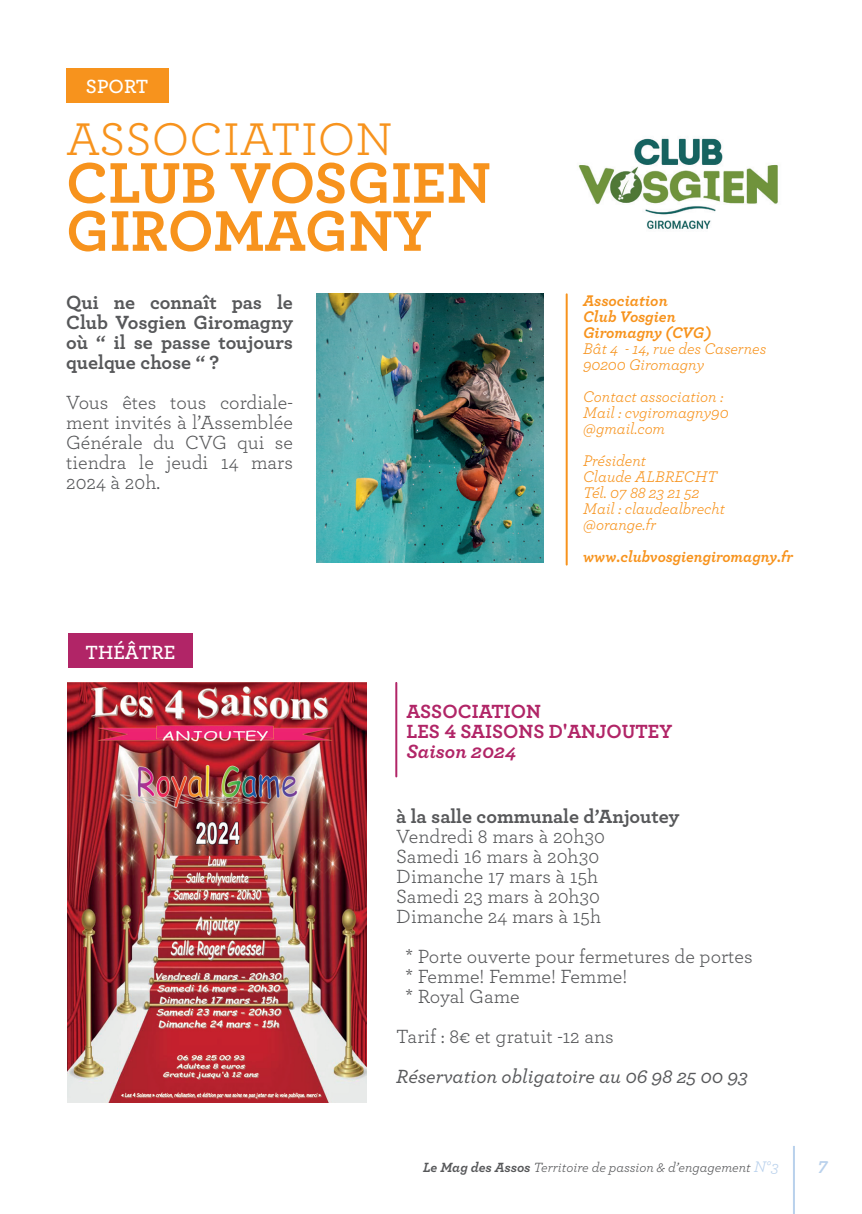
<style>
.page{position:relative;width:862px;height:1214px;background:#fff}
.page>*{position:absolute;margin:0;border:0;box-sizing:border-box;transform-origin:0 0}
.t1{font:700 60px/48px "Archer Pro";color:#f7931d}
.t2{font:48px "Archer Pro";color:#f7931d}
.t3{font:20px/20px "Archer Pro";color:#57585a}
.t4{font:700 20px/20px "Archer Pro";color:#57585a;text-align:justify}
.t5{font:italic 500 20px "Archer Pro";color:#57585a}
.t6{font:700 20px/20px "Archer Pro";color:#b12567}
.t7{font:600 20px "Archer Pro";color:#fff}
.t8{font:italic 700 20px "Archer Pro";color:#b12567}
.t9{font:italic 700 18px "Archer Pro";color:#b9d1ec}
.t10{font:italic 16.2px/16px "Archer Pro";color:#f7931d}
.t11{font:italic 700 16.2px/16px "Archer Pro";color:#f7931d}
.t12{font:italic 14px "Archer Pro";color:#57585a}
.s1{font-weight:700}
.s2{font-size:16px;color:#b9d1ec}
</style>
<div class="page">
<img style="left:578px;top:138px;width:200px;height:91px">
<div style="left:66px;top:68px;width:102px;height:34px;background:#f7931d"></div>
<hr style="left:566px;top:294px;width:2px;height:270px;background:#f7931d">
<img style="left:317px;top:293px;width:226px;height:269px">
<img style="left:68px;top:682px;width:299px;height:420px">
<hr style="left:395px;top:682px;width:2px;height:94px;background:#b12567">
<div style="left:68px;top:633px;width:125px;height:34px;background:#b12567"></div>
<hr style="left:793px;top:1145px;width:2px;height:68px;background:#b9d1ec">
<p class="t7" style="left:86px;top:71px;width:64px">SPORT</p>
<h2 class="t2" style="left:66px;top:106px;width:328px">ASSOCIATION</h2>
<h1 class="t1" style="left:66px;top:155px;width:426px">CLUB VOSGIEN<br>GIROMAGNY</h1>
<p class="t4" style="left:66px;top:291px;width:228px">Qui ne connaît pas le Club Vosgien Giromagny où “ il se passe toujours quelque chose “ ?</p>
<p class="t3" style="left:66px;top:392px;width:228px;text-align:justify">Vous êtes tous cordiale&shy;ment invités à l’Assemblée Générale du CVG qui se tiendra le jeudi 14 mars 2024 à 20h.</p>
<p class="t7" style="left:86px;top:637px;width:91px">THÉÂTRE</p>
<p class="t11" style="left:583px;top:291px;width:130px">Association<br>Club Vosgien<br>Giromagny (CVG)</p>
<p class="t10" style="left:583px;top:340px;width:185px">Bât 4 - 14, rue des Casernes<br>90200 Giromagny</p>
<p class="t10" style="left:583px;top:388px;width:147px">Contact association :<br>Mail : cvgiromagny90 @gmail.com</p>
<p class="t10" style="left:583px;top:452px;width:143px">Président<br>Claude ALBRECHT<br>Tél. 07 88 23 21 52<br>Mail : claudealbrecht @orange.fr</p>
<p class="t11" style="left:583px;top:547px;width:211px">www.clubvosgiengiromagny.fr</p>
<p class="t6" style="left:407px;top:699px;width:267px">ASSOCIATION<br>LES 4 SAISONS D'ANJOUTEY</p>
<p class="t8" style="left:407px;top:735px;width:111px">Saison 2024</p>
<p class="t4" style="left:396px;top:804px;width:284px">à la salle communale d’Anjoutey</p>
<p class="t3" style="left:396px;top:825px;width:210px">Vendredi 8 mars à 20h30<br>Samedi 16 mars à 20h30<br>Dimanche 17 mars à 15h<br>Samedi 23 mars à 20h30<br>Dimanche 24 mars à 15h</p>
<p class="t3" style="left:405px;top:945px;width:349px">* Porte ouverte pour fermetures de portes * Femme! Femme! Femme!<br>* Royal Game</p>
<p class="t3" style="left:396px;top:1025px;width:219px">Tarif : 8€ et gratuit -12 ans</p>
<p class="t5" style="left:396px;top:1061px;width:353px">Réservation obligatoire au 06 98 25 00 93</p>
<p class="t12" style="left:423px;top:1157px;width:357px"><span class="s1">Le Mag des Assos</span> Territoire de passion &amp; d’engagement <span class="s2">N°3</span></p>
<p class="t9" style="left:817px;top:1152px;width:11px">7</p>
</div>
